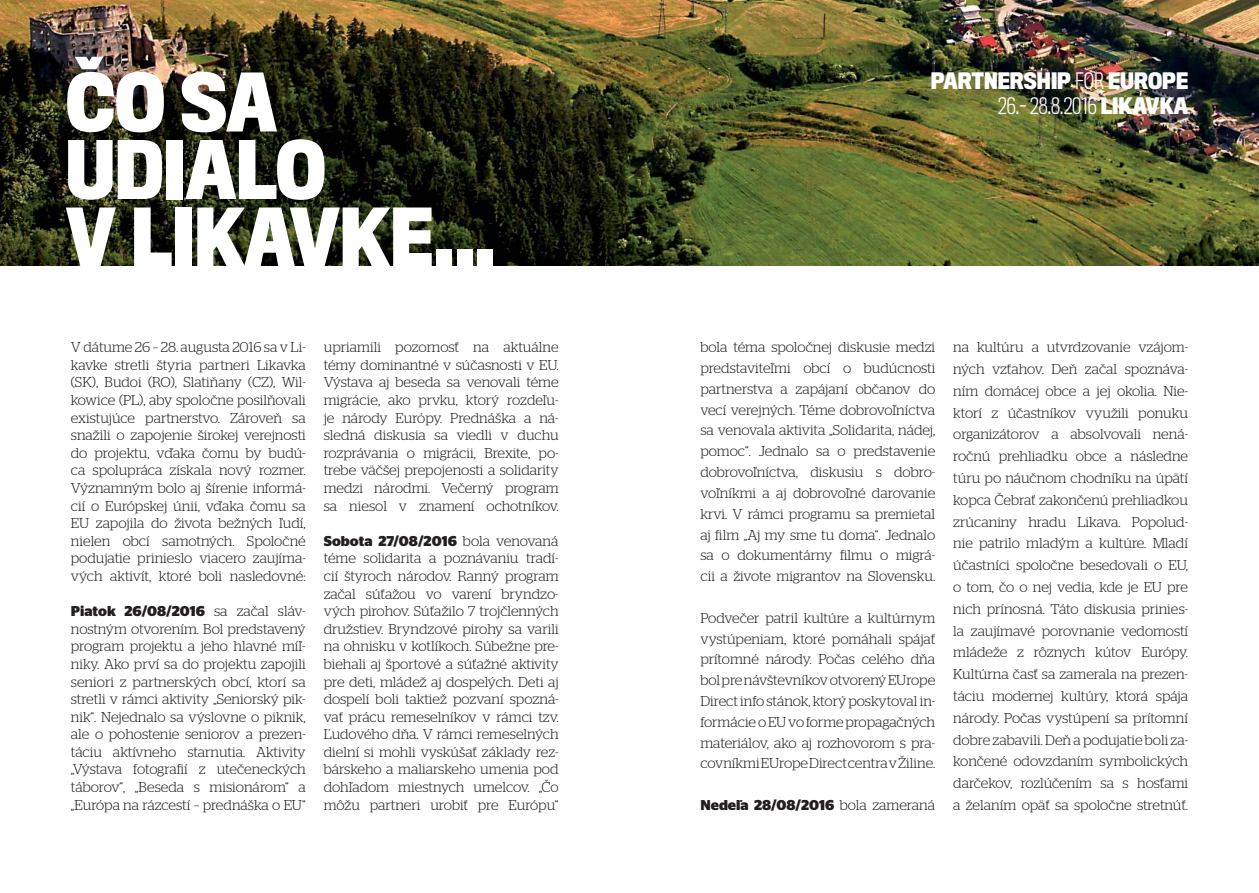
<style>
.page{position:relative;width:1259px;height:893px;background:#fff}
.page>*{position:absolute;margin:0;border:0;box-sizing:border-box;transform-origin:0 0}
.t1{font:700 74.25px/67.5px "Titling Gothic FB Cond";color:#fff}
.t2{font:700 21px/25.2px "Titling Gothic FB Cond";color:#fff;text-align:right}
.t3{font:300 14.25px/17.5px "Stag";color:#231f20;text-align:justify}
.t4{font:700 14.25px "Stag Sans";color:#231f20}
.s1{font-family:"Stag";font-weight:300}
.s2{font-weight:300}
</style>
<div class="page">
<img style="left:0;top:0;width:1259px;height:266px">
<h1 class="t1" style="left:72px;top:56px;width:36px">ˇ</h1>
<h1 class="t1" style="left:66px;top:74px;width:431px">CO SA<br>UDIALO<br>V LIKAVKE...</h1>
<p class="t3" style="left:71px;top:340px;width:236px">V dátume 26 – 28. augusta 2016 sa v Li&shy;kavke stretli štyria partneri Likavka (SK), Budoi (RO), Slatiňany (CZ), Wil&shy;kowice (PL), aby spoločne posilňovali existujúce partnerstvo. Zároveň sa snažili o zapojenie širokej verejnosti do projektu, vďaka čomu by budú&shy;ca spolupráca získala nový rozmer.<br>Významným bolo aj šírenie informá&shy;cií o Európskej únii, vďaka čomu sa EU zapojila do života bežných ľudí, nielen obcí samotných. Spoločné podujatie prinieslo viacero zaujíma&shy;vých aktivít, ktoré boli nasledovné:</p>
<p class="t4" style="left:71px;top:606px;width:236px">Piatok 26/08/2016 <span class="s1">sa začal sláv-</span></p>
<p class="t3" style="left:71px;top:621px;width:236px">nostným otvorením. Bol predstavený program projektu a jeho hlavné míľ&shy;niky. Ako prví sa do projektu zapojili seniori z partnerských obcí, ktorí sa stretli v rámci aktivity „Seniorský pik&shy;nik“. Nejednalo sa výslovne o piknik, ale o pohostenie seniorov a prezen&shy;táciu aktívneho starnutia. Aktivity „Výstava fotografií z utečeneckých táborov“, „Beseda s misionárom“ a „Európa na rázcestí – prednáška o EU“</p>
<p class="t3" style="left:324px;top:340px;width:236px">upriamili pozornosť na aktuálne témy dominantné v súčasnosti v EU.<br>Výstava aj beseda sa venovali téme migrácie, ako prvku, ktorý rozdeľu&shy;je národy Európy. Prednáška a ná&shy;sledná diskusia sa viedli v duchu rozprávania o migrácii, Brexite, po&shy;trebe väčšej prepojenosti a solidarity medzi národmi. Večerný program sa niesol v znamení ochotníkov.</p>
<p class="t4" style="left:324px;top:536px;width:236px">Sobota 27/08/2016 <span class="s1">bola venovaná</span></p>
<p class="t3" style="left:324px;top:551px;width:236px">téme solidarita a poznávaniu tradí&shy;cií štyroch národov. Ranný program začal súťažou vo varení bryndzo&shy;vých pirohov. Súťažilo 7 trojčlenných družstiev. Bryndzové pirohy sa varili na ohnisku v kotlíkoch. Súbežne pre&shy;biehali aj športové a súťažné aktivity pre deti, mládež aj dospelých. Deti aj dospelí boli taktiež pozvaní spozná&shy;vať prácu remeselníkov v rámci tzv.<br>Ľudového dňa. V rámci remeselných dielní si mohli vyskúšať základy rez&shy;bárskeho a maliarskeho umenia pod dohľadom miestnych umelcov. „Čo môžu partneri urobiť pre Európu“</p>
<h2 class="t2" style="left:931px;top:70px;width:259px">PARTNERSHIP <span class="s2">FOR</span> EUROPE<br><span class="s2">26.- 28.8.2016</span> LIKAVKA</h2>
<p class="t3" style="left:700px;top:338px;width:236px;line-height:20.9px">bola téma spoločnej diskusie medzi predstaviteľmi obcí o budúcnosti partnerstva a zapájaní občanov do vecí verejných. Téme dobrovoľníctva sa venovala aktivita „Solidarita, nádej, pomoc“. Jednalo sa o predstavenie dobrovoľníctva, diskusiu s dobro&shy;voľníkmi a aj dobrovoľné darovanie krvi. V rámci programu sa premietal aj film „Aj my sme tu doma“. Jednalo sa o dokumentárny filmu o migrá&shy;cii a živote migrantov na Slovensku.</p>
<p class="t3" style="left:700px;top:609px;width:236px;line-height:20.9px">Podvečer patril kultúre a kultúrnym vystúpeniam, ktoré pomáhali spájať prítomné národy. Počas celého dňa bol pre návštevníkov otvorený EUrope Direct info stánok, ktorý poskytoval in&shy;formácie o EU vo forme propagačných materiálov, ako aj rozhovorom s pra&shy;covníkmi EUrope Direct centra v Žiline.</p>
<p class="t4" style="left:700px;top:800px;width:236px">Nedeľa 28/08/2016 <span class="s1">bola zameraná</span></p>
<p class="t3" style="left:953px;top:338px;width:236px;line-height:21.8px">na kultúru a utvrdzovanie vzájom&shy;ných vzťahov. Deň začal spoznáva&shy;ním domácej obce a jej okolia. Nie&shy;ktorí z účastníkov využili ponuku organizátorov a absolvovali nená&shy;ročnú prehliadku obce a následne túru po náučnom chodníku na úpätí kopca Čebrať zakončenú prehliadkou zrúcaniny hradu Likava. Popolud&shy;nie patrilo mladým a kultúre. Mladí účastníci spoločne besedovali o EU, o tom, čo o nej vedia, kde je EU pre nich prínosná. Táto diskusia prinies&shy;la zaujímavé porovnanie vedomostí mládeže z rôznych kútov Európy.<br>Kultúrna časť sa zamerala na prezen&shy;táciu modernej kultúry, ktorá spája národy. Počas vystúpení sa prítomní dobre zabavili. Deň a podujatie boli za&shy;končené odovzdaním symbolických darčekov, rozlúčením sa s hosťami a želaním opäť sa spoločne stretnúť.</p>
</div>
